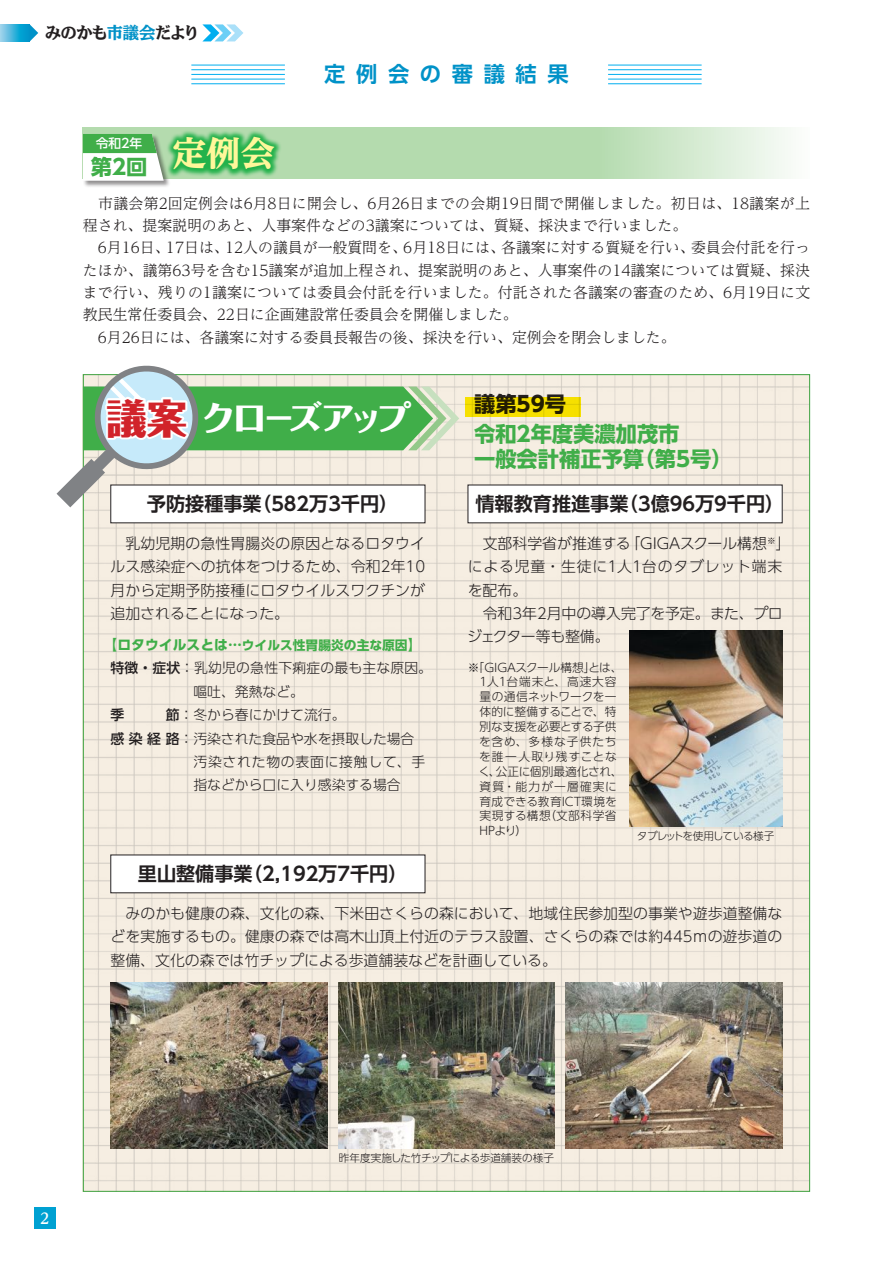
<style>
.page{position:relative;width:893px;height:1263px;background:#fff}
.page>*{position:absolute;margin:0;border:0;box-sizing:border-box;transform-origin:0 0}
.t1{font:800 34.05px "Folk Pro";letter-spacing:-.12em;color:#fff}
.t2{font:800 34.05px "UD Reimin Pro";color:#fff79a}
.t3{font:700 21.3px/25.5px "UD Shin Go Pro";color:#40ae49}
.t4{font:700 21.3px "UD Shin Go Pro De";letter-spacing:.5em;color:#0092c8}
.t5{font:700 21.3px "UD Shin Go Pro";color:#231f20}
.t6{font:700 19.2px "UD Shin Go Pro De";color:#231f20}
.t7{font:16.95px "Ro NOW Std ME";letter-spacing:-.075em;color:#231f20}
.t8{font:300 14.85px/22.4px "UD Reimin Pro";color:#231f20}
.t9{font:300 14.85px/23.4px "UD Shin Go Pro";color:#231f20;text-align:justify}
.t10{font:700 14.85px "UD Reimin Pro";color:#fff}
.t11{font:300 13.8px "UD Shin Go Pro";color:#231f20}
.t12{font:300 13.8px "UD Shin Go Pro";letter-spacing:.055em;color:#231f20}
.t13{font:700 12.75px "UD Shin Go Pro";color:#40ae49}
.t14{font:500 12.75px "UD Shin Go Pro";color:#fff}
.t15{font:300 11.7px/14.9px "UD Shin Go Pro";letter-spacing:.005em;color:#231f20}
.t16{font:300 10.65px "UD Shin Go Pro";letter-spacing:-.01em;color:#231f20}
.t17{font:300 10.65px "UD Shin Go Pro";letter-spacing:-.055em;color:#231f20}
.s1{color:#0092c8}
.s2{font-size:40.35px;color:#d1232a}
.s3{font-size:13.8px}
.s4{font-weight:500}
</style>
<div class="page">
<svg style="left:202px;top:24px;width:41px;height:17px"></svg>
<svg style="left:0;top:24px;width:30px;height:17px"></svg>
<svg style="left:30px;top:24px;width:8px;height:17px"></svg>
<hr style="left:191px;top:65px;width:94px;height:1px;background:#00aeef">
<hr style="left:608px;top:65px;width:94px;height:1px;background:#00aeef">
<hr style="left:191px;top:69px;width:94px;height:1px;background:#00aeef">
<hr style="left:608px;top:69px;width:94px;height:1px;background:#00aeef">
<hr style="left:191px;top:74px;width:94px;height:1px;background:#00aeef">
<hr style="left:191px;top:79px;width:94px;height:1px;background:#00aeef">
<hr style="left:191px;top:84px;width:94px;height:1px;background:#00aeef">
<hr style="left:608px;top:74px;width:94px;height:1px;background:#00aeef">
<hr style="left:608px;top:79px;width:94px;height:1px;background:#00aeef">
<hr style="left:608px;top:84px;width:94px;height:1px;background:#00aeef">
<svg style="left:83px;top:128px;width:705px;height:51px;background:#bfe0ba"></svg>
<svg style="left:166px;top:129px;width:116px;height:48px;background:#50be69"></svg>
<div style="left:82px;top:133px;width:88px;height:55px;background:#231f20;opacity:.5"></div>
<svg style="left:83px;top:134px;width:81px;height:47px"></svg>
<img style="left:85px;top:376px;width:723px;height:814px">
<svg style="left:57px;top:365px;width:402px;height:142px"></svg>
<svg style="left:465px;top:398px;width:115px;height:19px;background:#f2dc00"></svg>
<div style="left:111px;top:485px;width:314px;height:38px;background:#fff"></div>
<div style="left:111px;top:855px;width:314px;height:38px;background:#fff"></div>
<div style="left:468px;top:485px;width:314px;height:38px;background:#fff"></div>
<img style="left:111px;top:982px;width:216px;height:166px">
<img style="left:338px;top:982px;width:217px;height:166px">
<img style="left:566px;top:982px;width:216px;height:166px">
<img style="left:629px;top:630px;width:153px;height:196px">
<div style="left:34px;top:1208px;width:21px;height:21px;background:#00a1d2"></div>
<p class="t7" style="left:44px;top:21px;width:157px">みのかも<span class="s1">市議会</span>だより</p>
<p class="t14" style="left:96px;top:133px;width:48px">令和2年</p>
<h2 class="t3" style="left:91px;top:154px;width:58px">第2回</h2>
<h1 class="t2" style="left:173px;top:125px;width:104px">定例会</h1>
<h2 class="t4" style="left:324px;top:57px;width:246px">定例会の審議結果</h2>
<p class="t8" style="left:83px;top:191px;width:729px">　市議会第2回定例会は6月8日に開会し、6月26日までの会期19日間で開催しました。初日は、18議案が上程され、提案説明のあと、人事案件などの3議案については、質疑、採決まで行いました。<br>　6月16日、17日は、12人の議員が一般質問を、6月18日には、各議案に対する質疑を行い、委員会付託を行ったほか、議第63号を含む15議案が追加上程され、提案説明のあと、人事案件の14議案については質疑、採決まで行い、残りの1議案については委員会付託を行いました。付託された各議案の審査のため、6月19日に文教民生常任委員会、22日に企画建設常任委員会を開催しました。<br>　6月26日には、各議案に対する委員長報告の後、採決を行い、定例会を閉会しました。</p>
<h1 class="t1" style="left:106px;top:389px;width:306px"><span class="s2">議案</span>クローズアップ</h1>
<p class="t6" style="left:147px;top:488px;width:253px">予防接種事業（582万3千円）</p>
<p class="t9" style="left:111px;top:531px;width:316px">　乳幼児期の急性胃腸炎の原因となるロタウイルス感染症への抗体をつけるため、令和2年10月から定期予防接種にロタウイルスワクチンが追加されることになった。</p>
<p class="t13" style="left:104px;top:634px;width:319px"><span class="s3">【ロタウイルスとは…</span>ウイルス性胃腸炎の主な原因<span class="s3">】</span></p>
<p class="t11" style="left:111px;top:657px;width:323px"><span class="s4">特徴・症状</span>：乳幼児の急性下痢症の最も主な原因。</p>
<p class="t11" style="left:193px;top:680px;width:112px">嘔吐、発熱など。</p>
<p class="t11" style="left:111px;top:704px;width:236px"><span class="s4">季　　　節</span>：冬から春にかけて流行。</p>
<p class="t11" style="left:111px;top:727px;width:305px"><span class="s4">感染経路</span>：汚染された食品や水を摂取した場合</p>
<p class="t12" style="left:193px;top:750px;width:233px">汚染された物の表面に接触して、手</p>
<p class="t11" style="left:193px;top:774px;width:209px">指などから口に入り感染する場合</p>
<p class="t6" style="left:138px;top:858px;width:271px">里山整備事業（2,192万7千円）</p>
<h2 class="t5" style="left:474px;top:387px;width:93px">議第59号</h2>
<h2 class="t3" style="left:474px;top:420px;width:260px">令和2年度美濃加茂市<br>一般会計補正予算（第5号）</h2>
<p class="t6" style="left:475px;top:488px;width:310px">情報教育推進事業（3億96万9千円）</p>
<p class="t9" style="left:467px;top:531px;width:325px;text-align:left">　文部科学省が推進する「GIGAスクール構想<sup>※</sup>」による児童・生徒に1人1台のタブレット端末を配布。<br>　令和3年2月中の導入完了を予定。また、プロジェクター等も整備。</p>
<p class="t15" style="left:478px;top:659px;width:145px;text-indent:-11px">※「GIGAスクール構想」とは、<br>1人1台端末と、高速大容量の通信ネットワークを一体的に整備することで、特別な支援を必要とする子供を含め、多様な子供たちを誰一人取り残すことなく、公正に個別最適化され、資質・能力が一層確実に育成できる教育ICT環境を実現する構想（文部科学省<br>HPより）</p>
<p class="t17" style="left:637px;top:827px;width:139px">タブレットを使用している様子</p>
<p class="t9" style="left:111px;top:901px;width:673px">　みのかも健康の森、文化の森、下米田さくらの森において、地域住民参加型の事業や遊歩道整備などを実施するもの。健康の森では高木山頂上付近のテラス設置、さくらの森では約445ｍの遊歩道の整備、文化の森では竹チップによる歩道舗装などを計画している。</p>
<p class="t10" style="left:40px;top:1206px;width:11px">2</p>
<p class="t16" style="left:339px;top:1149px;width:217px">昨年度実施した竹チップによる歩道舗装の様子</p>
</div>
